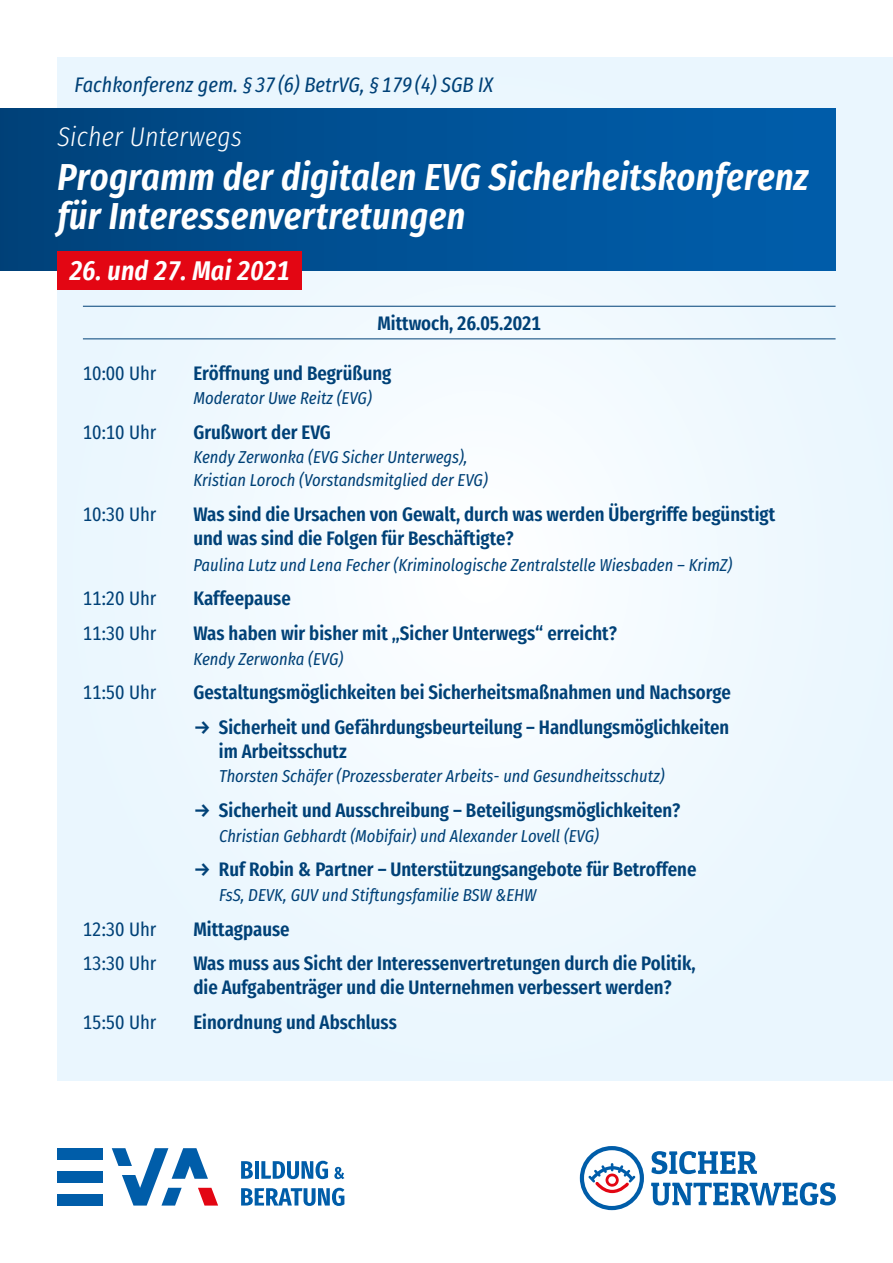
<style>
.page{position:relative;width:893px;height:1263px;background:#fff}
.page>*{position:absolute;margin:0;border:0;box-sizing:border-box;transform-origin:0 0}
.Body{font:italic 600 37.5px/39px "Fira Sans Condensed";letter-spacing:.01em;color:#fff}
.Body-2{font:italic 600 27px "Fira Sans Condensed";letter-spacing:.01em;color:#fff}
.Body-3{font:italic 300 27px "Fira Sans Condensed";letter-spacing:.01em;color:#fff}
.Sprecher{font:italic 21px "Fira Sans Condensed";color:#004177}
.Body_13pt{font:600 19.5px/24px "Fira Sans Condensed";color:#004177}
.Body_13pt-2{font:19.5px "Fira Sans Condensed";color:#004177}
.Sprecher-2{font:italic 17.25px/22.5px "Fira Sans Condensed";color:#004177}
.Body_13pt-3{font:italic 17.25px "Fira Sans Condensed";color:#004177}
</style>
<div class="page">
<div style="left:57px;top:1148px;width:46px;height:12px;background:#005da9"></div>
<div style="left:57px;top:1171px;width:46px;height:11px;background:#005da9"></div>
<div style="left:57px;top:1194px;width:46px;height:11px;background:#005da9"></div>
<svg style="left:241px;top:1188px;width:103px;height:18px"></svg>
<svg style="left:241px;top:1161px;width:12px;height:18px"></svg>
<hr style="left:255px;top:1161px;width:4px;height:18px;background:#005da9">
<svg style="left:261px;top:1161px;width:67px;height:18px"></svg>
<svg style="left:334px;top:1167px;width:10px;height:12px"></svg>
<svg style="left:112px;top:1148px;width:106px;height:57px"></svg>
<div style="left:57px;top:57px;width:836px;height:1023px;background:#eef8fe"></div>
<div style="left:0;top:108px;width:836px;height:162px;background:linear-gradient(to right,#00437b,#005fae)"></div>
<div style="left:57px;top:251px;width:245px;height:38px;background:#e30613"></div>
<hr style="left:83px;top:306px;width:753px;height:1px;background:#004177">
<hr style="left:83px;top:338px;width:753px;height:1px;background:#004177">
<svg style="left:651px;top:1182px;width:185px;height:23px"></svg>
<svg style="left:580px;top:1146px;width:64px;height:64px"></svg>
<svg style="left:651px;top:1151px;width:106px;height:23px"></svg>
<p class="Sprecher" style="left:74px;top:70px;width:420px">Fachkonferenz gem. § 37 (6) BetrVG, § 179 (4) SGB IX</p>
<p class="Body-3" style="left:57px;top:118px;width:186px">Sicher Unterwegs</p>
<p class="Body" style="left:57px;top:157px;width:753px">Programm der digitalen EVG Sicherheitskonferenz für Interessenvertretungen</p>
<p class="Body-2" style="left:69px;top:251px;width:222px">26. und 27. Mai 2021</p>
<p class="Body_13pt" style="left:377px;top:309px;width:165px">Mittwoch, 26.05.2021</p>
<p class="Body_13pt-2" style="left:83px;top:355px;width:75px">10:00 Uhr</p>
<p class="Body_13pt" style="left:193px;top:359px;width:199px">Eröffnung und Begrüßung</p>
<p class="Sprecher-2" style="left:193px;top:387px;width:180px">Moderator Uwe Reitz (EVG)</p>
<p class="Body_13pt-2" style="left:83px;top:414px;width:75px">10:10 Uhr</p>
<p class="Body_13pt" style="left:193px;top:418px;width:139px">Grußwort der EVG</p>
<p class="Sprecher-2" style="left:193px;top:446px;width:296px">Kendy Zerwonka (EVG Sicher Unterwegs),<br>Kristian Loroch (Vorstandsmitglied der EVG)</p>
<p class="Body_13pt-2" style="left:83px;top:496px;width:75px">10:30 Uhr</p>
<p class="Body_13pt" style="left:193px;top:500px;width:583px">Was sind die Ursachen von Gewalt, durch was werden Übergriffe begünstigt und was sind die Folgen für Beschäftigte?</p>
<p class="Body_13pt-3" style="left:193px;top:552px;width:540px">Paulina Lutz und Lena Fecher (Kriminologische Zentralstelle Wiesbaden – KrimZ)</p>
<p class="Body_13pt-2" style="left:83px;top:581px;width:75px">11:20 Uhr</p>
<p class="Body_13pt" style="left:193px;top:584px;width:99px">Kaffeepause</p>
<p class="Body_13pt-2" style="left:83px;top:615px;width:75px">11:30 Uhr</p>
<p class="Body_13pt" style="left:193px;top:619px;width:425px">Was haben wir bisher mit „Sicher Unterwegs“ erreicht?</p>
<p class="Sprecher-2" style="left:193px;top:647px;width:151px">Kendy Zerwonka (EVG)</p>
<p class="Body_13pt-2" style="left:83px;top:674px;width:75px">11:50 Uhr</p>
<p class="Body_13pt" style="left:193px;top:678px;width:539px">Gestaltungsmöglichkeiten bei Sicherheitsmaßnahmen und Nachsorge</p>
<p class="Body_13pt" style="left:219px;top:713px;width:512px;text-indent:-26px">→ Sicherheit und Gefährdungsbeurteilung – Handlungsmöglichkeiten im Arbeitsschutz</p>
<p class="Sprecher-2" style="left:219px;top:765px;width:447px">Thorsten Schäfer (Prozessberater Arbeits- und Gesundheitsschutz)</p>
<p class="Body_13pt" style="left:193px;top:796px;width:489px">→ Sicherheit und Ausschreibung – Beteiligungsmöglichkeiten?</p>
<p class="Sprecher-2" style="left:219px;top:824px;width:381px">Christian Gebhardt (Mobifair) und Alexander Lovell (EVG)</p>
<p class="Body_13pt" style="left:193px;top:855px;width:504px">→ Ruf Robin &amp; Partner – Unterstützungsangebote für Betroffene</p>
<p class="Sprecher-2" style="left:219px;top:884px;width:319px">FsS, DEVK, GUV und Stiftungsfamilie BSW &amp;EHW</p>
<p class="Body_13pt-2" style="left:83px;top:911px;width:75px">12:30 Uhr</p>
<p class="Body_13pt" style="left:193px;top:915px;width:98px">Mittagpause</p>
<p class="Body_13pt-2" style="left:83px;top:945px;width:75px">13:30 Uhr</p>
<p class="Body_13pt" style="left:193px;top:949px;width:504px">Was muss aus Sicht der Interessenvertretungen durch die Politik, die Aufgabenträger und die Unternehmen verbessert werden?</p>
<p class="Body_13pt-2" style="left:83px;top:1004px;width:75px">15:50 Uhr</p>
<p class="Body_13pt" style="left:193px;top:1008px;width:205px">Einordnung und Abschluss</p>
</div>
